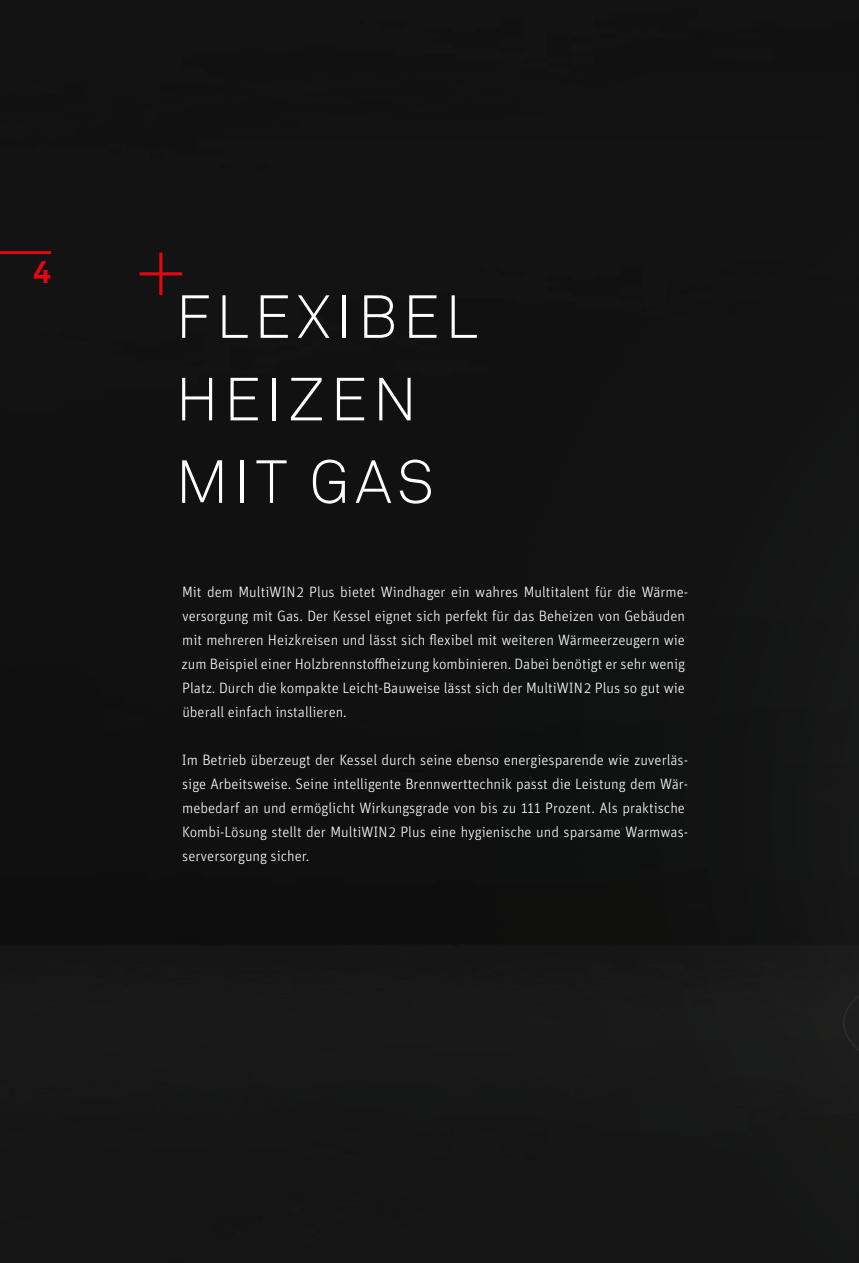
<style>
.page{position:relative;width:859px;height:1263px;background:#121312}
.page>*{position:absolute;margin:0;border:0;box-sizing:border-box;transform-origin:0 0}
.t1{font:300 60px/82.5px "Akkurat Pro";letter-spacing:.09em;color:#fff}
.t2{font:700 31.5px "Akkurat Pro";color:#e30613}
.t3{font:300 15px/24px "Unit OT";color:#fff}
</style>
<div class="page">
<svg style="left:140px;top:253px;width:42px;height:42px"></svg>
<hr style="left:0;top:251px;width:51px;height:3px;background:#e30613">
<h2 class="t2" style="left:33px;top:253px;width:19px">4</h2>
<h1 class="t1" style="left:176px;top:276px;width:304px">FLEXIBEL<br>HEIZEN<br>MIT GAS</h1>
<p class="t3" style="left:182px;top:580px;width:508px">Mit dem MultiWIN2 Plus bietet Windhager ein wahres Multitalent für die Wärme&shy;versorgung mit Gas. Der Kessel eignet sich perfekt für das Beheizen von Gebäuden mit mehreren Heizkreisen und lässt sich flexibel mit weiteren Wärmeerzeugern wie zum Beispiel einer Holzbrennstoffheizung kombinieren. Dabei benötigt er sehr wenig Platz. Durch die kompakte Leicht-Bauweise lässt sich der MultiWIN2 Plus so gut wie überall einfach installieren.</p>
<p class="t3" style="left:182px;top:748px;width:508px">Im Betrieb überzeugt der Kessel durch seine ebenso energiesparende wie zuverläs&shy;sige Arbeitsweise. Seine intelligente Brennwerttechnik passt die Leistung dem Wär&shy;mebedarf an und ermöglicht Wirkungsgrade von bis zu 111 Prozent. Als praktische Kombi-Lösung stellt der MultiWIN2 Plus eine hygienische und sparsame Warmwas&shy;serversorgung sicher.</p>
</div>
